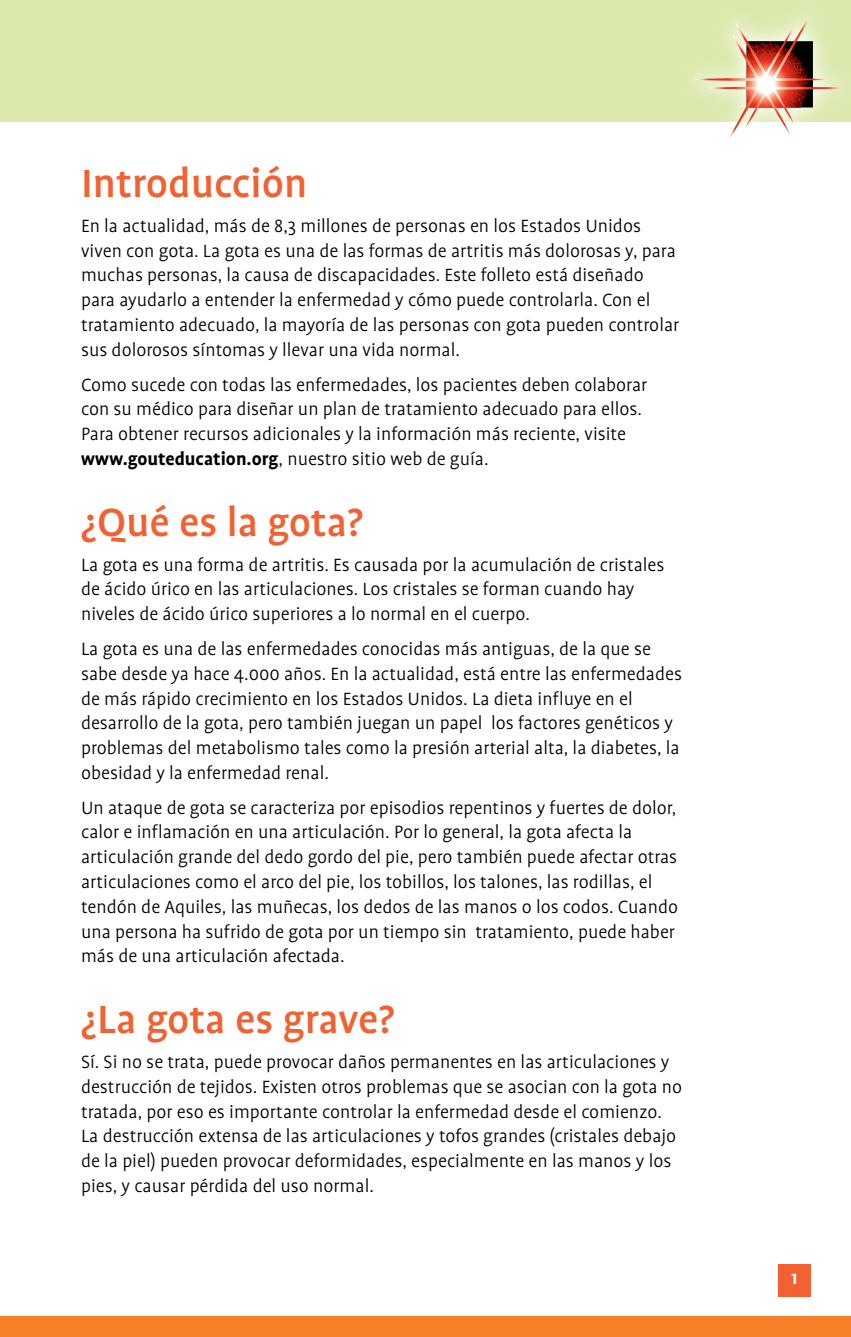
<style>
.page{position:relative;width:851px;height:1337px;background:#fff}
.page>*{position:absolute;margin:0;border:0;box-sizing:border-box;transform-origin:0 0}
.t1{font:500 45px "Profile";color:#f16131}
.t2{font:300 20.25px/24.8px "Profile";color:#000}
.t3{font:700 20.25px "Profile";color:#fff}
.s1{font-weight:700}
</style>
<div class="page">
<div style="left:0;top:0;width:850px;height:122px;background:#dce9ae"></div>
<svg style="left:694px;top:19px;width:146px;height:120px"></svg>
<div style="left:0;top:1316px;width:850px;height:20px;background:#f58229"></div>
<div style="left:778px;top:1264px;width:32px;height:32px;background:#f16131"></div>
<h1 class="t1" style="left:81px;top:160px;width:228px">Introducción</h1>
<p class="t2" style="left:81px;top:213px;width:599px">En la actualidad, más de 8,3 millones de personas en los Estados Unidos viven con gota. La gota es una de las formas de artritis más dolorosas y, para muchas personas, la causa de discapacidades. Este folleto está diseñado para ayudarlo a entender la enfermedad y cómo puede controlarla. Con el tratamiento adecuado, la mayoría de las personas con gota pueden controlar sus dolorosos síntomas y llevar una vida normal.</p>
<p class="t2" style="left:81px;top:372px;width:567px">Como sucede con todas las enfermedades, los pacientes deben colaborar con su médico para diseñar un plan de tratamiento adecuado para ellos.<br>Para obtener recursos adicionales y la información más reciente, visite <span class="s1">www.gouteducation.org</span>, nuestro sitio web de guía.</p>
<h1 class="t1" style="left:81px;top:498px;width:284px">¿Qué es la gota?</h1>
<p class="t2" style="left:81px;top:552px;width:585px">La gota es una forma de artritis. Es causada por la acumulación de cristales de ácido úrico en las articulaciones. Los cristales se forman cuando hay niveles de ácido úrico superiores a lo normal en el cuerpo.</p>
<p class="t2" style="left:81px;top:636px;width:602px">La gota es una de las enfermedades conocidas más antiguas, de la que se sabe desde ya hace 4.000 años. En la actualidad, está entre las enfermedades de más rápido crecimiento en los Estados Unidos. La dieta influye en el desarrollo de la gota, pero también juegan un papel los factores genéticos y problemas del metabolismo tales como la presión arterial alta, la diabetes, la obesidad y la enfermedad renal.</p>
<p class="t2" style="left:81px;top:795px;width:598px">Un ataque de gota se caracteriza por episodios repentinos y fuertes de dolor, calor e inflamación en una articulación. Por lo general, la gota afecta la articulación grande del dedo gordo del pie, pero también puede afectar otras articulaciones como el arco del pie, los tobillos, los talones, las rodillas, el tendón de Aquiles, las muñecas, los dedos de las manos o los codos. Cuando una persona ha sufrido de gota por un tiempo sin tratamiento, puede haber más de una articulación afectada.</p>
<h1 class="t1" style="left:81px;top:996px;width:315px">¿La gota es grave?</h1>
<p class="t2" style="left:81px;top:1049px;width:602px">Sí. Si no se trata, puede provocar daños permanentes en las articulaciones y destrucción de tejidos. Existen otros problemas que se asocian con la gota no tratada, por eso es importante controlar la enfermedad desde el comienzo.<br>La destrucción extensa de las articulaciones y tofos grandes (cristales debajo de la piel) pueden provocar deformidades, especialmente en las manos y los pies, y causar pérdida del uso normal.</p>
<p class="t3" style="left:791px;top:1266px;width:8px">1</p>
</div>
